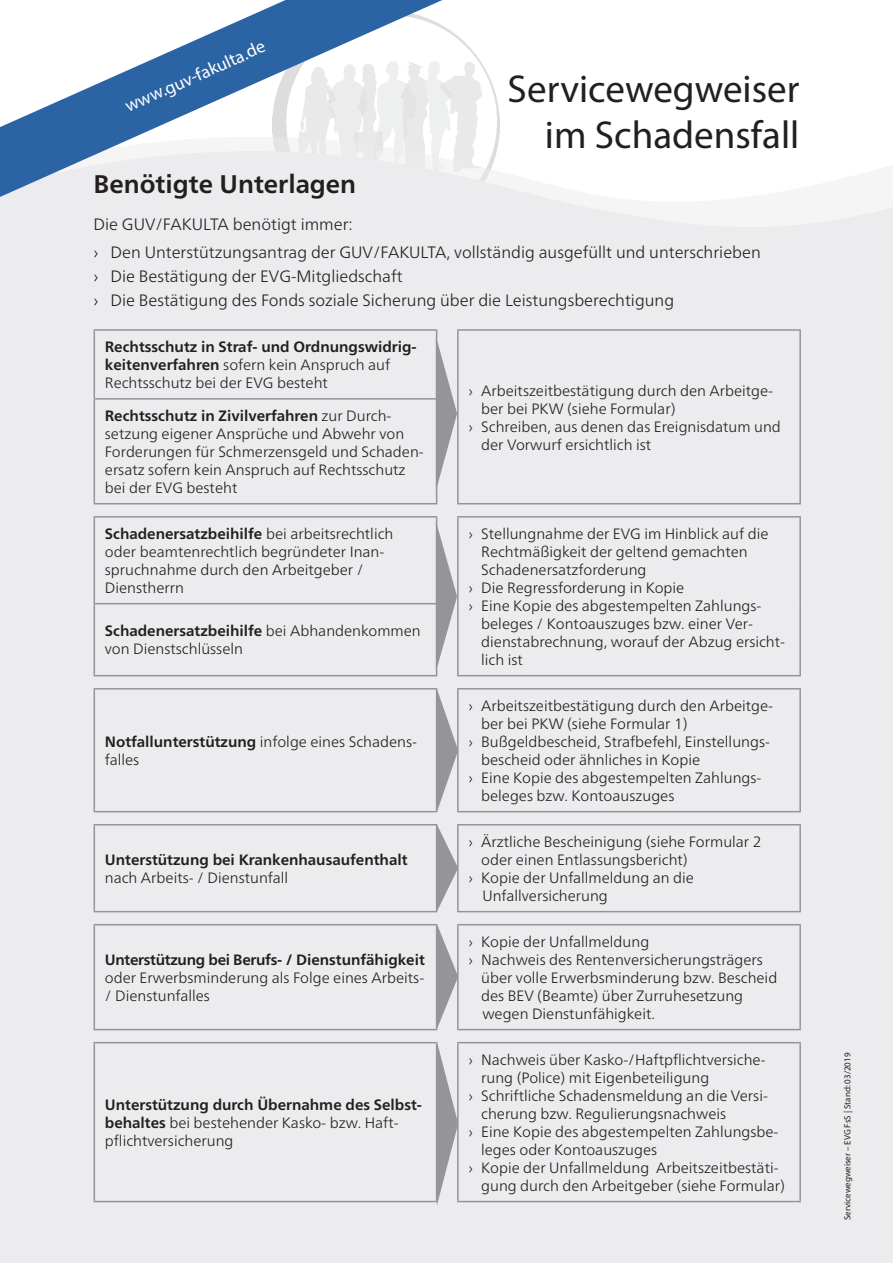
<style>
.page{position:relative;width:893px;height:1263px;background:#fff}
.page>*{position:absolute;margin:0;border:0;box-sizing:border-box;transform-origin:0 0}
.t1{font:39px/46.8px "Myriad Pro";color:#231f20;text-align:right}
.t2{font:700 25.5px "Frutiger Neue LTW1 G";color:#231f20}
.t3{font:18px "Myriad Pro";color:#fff}
.t4{font:300 16.5px/28.3px "Frutiger Neue LTW1 G";color:#231f20}
.t5{font:300 15px/18px "Frutiger Neue LTW1 G";color:#231f20}
.t6{font:700 15px/18px "Frutiger Neue LTW1 G";color:#231f20}
.t7{font:700 15px "Frutiger Neue LTW1 G";letter-spacing:-.02em;color:#231f20}
.t8{font:9px "Myriad Pro";color:#231f20}
.s1{font-weight:300}
.s2{font-weight:700}
</style>
<div class="page">
<div style="left:0;top:194px;width:893px;height:1069px;background:#ececee"></div>
<svg style="left:0;top:0;width:534px;height:207px"></svg>
<hr style="left:94px;top:329px;width:343px;height:2px;background:#939598">
<hr style="left:94px;top:331px;width:1px;height:67px;background:#939598">
<hr style="left:436px;top:331px;width:1px;height:67px;background:#939598">
<hr style="left:94px;top:503px;width:343px;height:1px;background:#939598">
<hr style="left:94px;top:675px;width:343px;height:1px;background:#939598">
<hr style="left:94px;top:811px;width:343px;height:1px;background:#939598">
<hr style="left:94px;top:911px;width:343px;height:1px;background:#939598">
<hr style="left:94px;top:1029px;width:343px;height:1px;background:#939598">
<hr style="left:94px;top:398px;width:343px;height:2px;background:#939598">
<hr style="left:94px;top:400px;width:1px;height:103px;background:#939598">
<hr style="left:436px;top:400px;width:1px;height:103px;background:#939598">
<hr style="left:457px;top:329px;width:344px;height:2px;background:#939598">
<hr style="left:457px;top:331px;width:2px;height:68px;background:#939598">
<hr style="left:799px;top:331px;width:2px;height:68px;background:#939598">
<hr style="left:457px;top:399px;width:2px;height:104px;background:#939598">
<hr style="left:799px;top:399px;width:2px;height:104px;background:#939598">
<hr style="left:457px;top:503px;width:344px;height:1px;background:#939598">
<hr style="left:457px;top:675px;width:344px;height:1px;background:#939598">
<hr style="left:457px;top:811px;width:344px;height:1px;background:#939598">
<hr style="left:457px;top:911px;width:344px;height:1px;background:#939598">
<hr style="left:457px;top:1029px;width:344px;height:1px;background:#939598">
<hr style="left:94px;top:516px;width:343px;height:2px;background:#939598">
<hr style="left:94px;top:518px;width:1px;height:85px;background:#939598">
<hr style="left:436px;top:518px;width:1px;height:85px;background:#939598">
<hr style="left:457px;top:516px;width:344px;height:2px;background:#939598">
<hr style="left:457px;top:518px;width:2px;height:86px;background:#939598">
<hr style="left:799px;top:518px;width:2px;height:86px;background:#939598">
<hr style="left:94px;top:603px;width:343px;height:1px;background:#939598">
<hr style="left:94px;top:604px;width:1px;height:71px;background:#939598">
<hr style="left:436px;top:604px;width:1px;height:71px;background:#939598">
<hr style="left:457px;top:604px;width:2px;height:71px;background:#939598">
<hr style="left:799px;top:604px;width:2px;height:71px;background:#939598">
<hr style="left:94px;top:688px;width:343px;height:1px;background:#939598">
<hr style="left:94px;top:689px;width:1px;height:122px;background:#939598">
<hr style="left:436px;top:689px;width:1px;height:122px;background:#939598">
<hr style="left:457px;top:688px;width:344px;height:1px;background:#939598">
<hr style="left:94px;top:824px;width:343px;height:1px;background:#939598">
<hr style="left:94px;top:825px;width:1px;height:86px;background:#939598">
<hr style="left:436px;top:825px;width:1px;height:86px;background:#939598">
<hr style="left:457px;top:824px;width:344px;height:1px;background:#939598">
<hr style="left:94px;top:924px;width:343px;height:1px;background:#939598">
<hr style="left:94px;top:925px;width:1px;height:104px;background:#939598">
<hr style="left:436px;top:925px;width:1px;height:104px;background:#939598">
<hr style="left:457px;top:924px;width:344px;height:1px;background:#939598">
<hr style="left:94px;top:1042px;width:343px;height:1px;background:#939598">
<hr style="left:94px;top:1043px;width:1px;height:158px;background:#939598">
<hr style="left:436px;top:1043px;width:1px;height:158px;background:#939598">
<hr style="left:457px;top:1042px;width:344px;height:1px;background:#939598">
<hr style="left:94px;top:1201px;width:343px;height:1px;background:#939598">
<hr style="left:457px;top:1201px;width:344px;height:1px;background:#939598">
<hr style="left:457px;top:689px;width:2px;height:122px;background:#939598">
<hr style="left:799px;top:689px;width:2px;height:122px;background:#939598">
<hr style="left:457px;top:825px;width:2px;height:86px;background:#939598">
<hr style="left:799px;top:825px;width:2px;height:86px;background:#939598">
<hr style="left:457px;top:925px;width:2px;height:104px;background:#939598">
<hr style="left:799px;top:925px;width:2px;height:104px;background:#939598">
<hr style="left:457px;top:1043px;width:2px;height:158px;background:#939598">
<hr style="left:799px;top:1043px;width:2px;height:158px;background:#939598">
<svg style="left:437px;top:336px;width:20px;height:155px;background:#c1c2c4"></svg>
<svg style="left:437px;top:521px;width:20px;height:151px;background:#c1c2c4"></svg>
<svg style="left:437px;top:689px;width:21px;height:123px;background:#bbbcbf"></svg>
<svg style="left:437px;top:824px;width:21px;height:87px;background:#bbbcbf"></svg>
<svg style="left:437px;top:924px;width:21px;height:105px;background:#bbbcbf"></svg>
<svg style="left:437px;top:1041px;width:21px;height:164px;background:#bbbcbf"></svg>
<p class="t3" style="left:121px;top:97px;width:153px;rotate:-24deg">www.guv-fakulta.de</p>
<h1 class="t1" style="left:508px;top:64px;width:293px">Servicewegweiser im Schadensfall</h1>
<h2 class="t2" style="left:94px;top:166px;width:264px">Benötigte Unterlagen</h2>
<p class="t4" style="left:94px;top:209px;width:669px">Die GUV/FAKULTA benötigt immer:<br>› Den Unterstützungsantrag der GUV/FAKULTA, vollständig ausgefüllt und unterschrieben</p>
<p class="t4" style="left:94px;top:263px;width:582px;line-height:24px">› Die Bestätigung der EVG-Mitgliedschaft<br>› Die Bestätigung des Fonds soziale Sicherung über die Leistungsberechtigung</p>
<p class="t6" style="left:105px;top:337px;width:312px">Rechtsschutz in Straf- und Ordnungswidrig&shy;keitenverfahren <span class="s1">sofern kein Anspruch auf<br>Rechtsschutz bei der EVG besteht</span></p>
<p class="t5" style="left:468px;top:380px;width:306px">› Arbeitszeitbestätigung durch den Arbeitge-</p>
<p class="t5" style="left:481px;top:398px;width:196px">ber bei PKW (siehe Formular)</p>
<p class="t5" style="left:468px;top:416px;width:314px">› Schreiben, aus denen das Ereignisdatum und</p>
<p class="t5" style="left:481px;top:434px;width:172px">der Vorwurf ersichtlich ist</p>
<p class="t5" style="left:105px;top:406px;width:320px"><span class="s2">Rechtsschutz in Zivilverfahren</span> zur Durch&shy;setzung eigener Ansprüche und Abwehr von Forderungen für Schmerzensgeld und Schaden&shy;ersatz sofern kein Anspruch auf Rechtsschutz bei der EVG besteht</p>
<p class="t5" style="left:105px;top:524px;width:290px"><span class="s2">Schadenersatzbeihilfe</span> bei arbeitsrechtlich oder beamtenrechtlich begründeter Inan&shy;spruchnahme durch den Arbeitgeber / Dienstherrn</p>
<p class="t5" style="left:468px;top:524px;width:301px">› Stellungnahme der EVG im Hinblick auf die</p>
<p class="t5" style="left:481px;top:542px;width:268px">Rechtmäßigkeit der geltend gemachten</p>
<p class="t5" style="left:481px;top:560px;width:167px">Schadenersatzforderung</p>
<p class="t5" style="left:468px;top:578px;width:217px">› Die Regressforderung in Kopie</p>
<p class="t5" style="left:468px;top:596px;width:295px">› Eine Kopie des abgestempelten Zahlungs-</p>
<p class="t5" style="left:481px;top:614px;width:273px">beleges / Kontoauszuges bzw. einer Ver-</p>
<p class="t5" style="left:481px;top:632px;width:305px">dienstabrechnung, worauf der Abzug ersicht-</p>
<p class="t5" style="left:481px;top:650px;width:43px">lich ist</p>
<p class="t5" style="left:105px;top:621px;width:317px"><span class="s2">Schadenersatzbeihilfe</span> bei Abhandenkommen von Dienstschlüsseln</p>
<p class="t5" style="left:105px;top:732px;width:314px"><span class="s2">Notfallunterstützung</span> infolge eines Schadens&shy;falles</p>
<p class="t6" style="left:105px;top:850px;width:304px">Unterstützung bei Krankenhausaufenthalt</p>
<p class="t5" style="left:105px;top:868px;width:185px">nach Arbeits- / Dienstunfall</p>
<p class="t7" style="left:105px;top:949px;width:321px">Unterstützung bei Berufs- / Dienstunfähigkeit</p>
<p class="t5" style="left:105px;top:968px;width:321px">oder Erwerbsminderung als Folge eines Arbeits-/ Dienstunfalles</p>
<p class="t5" style="left:105px;top:1094px;width:319px"><span class="s2">Unterstützung durch Übernahme des Selbst&shy;behaltes</span> bei bestehender Kasko- bzw. Haft&shy;pflichtversicherung</p>
<p class="t5" style="left:468px;top:696px;width:306px">› Arbeitszeitbestätigung durch den Arbeitge-</p>
<p class="t5" style="left:481px;top:714px;width:208px">ber bei PKW (siehe Formular 1)</p>
<p class="t5" style="left:468px;top:732px;width:302px">› Bußgeldbescheid, Strafbefehl, Einstellungs-</p>
<p class="t5" style="left:481px;top:750px;width:220px">bescheid oder ähnliches in Kopie</p>
<p class="t5" style="left:468px;top:768px;width:293px">› Eine Kopie des abgestempelten Zahlungs-</p>
<p class="t5" style="left:481px;top:786px;width:195px">beleges bzw. Kontoauszuges</p>
<p class="t5" style="left:468px;top:832px;width:294px">› Ärztliche Bescheinigung (siehe Formular 2</p>
<p class="t5" style="left:481px;top:850px;width:208px">oder einen Entlassungsbericht)</p>
<p class="t5" style="left:468px;top:868px;width:227px">› Kopie der Unfallmeldung an die</p>
<p class="t5" style="left:482px;top:886px;width:127px">Unfallversicherung</p>
<p class="t5" style="left:468px;top:932px;width:182px">› Kopie der Unfallmeldung</p>
<p class="t5" style="left:468px;top:950px;width:296px">› Nachweis des Rentenversicherungsträgers</p>
<p class="t5" style="left:481px;top:968px;width:298px">über volle Erwerbsminderung bzw. Bescheid</p>
<p class="t5" style="left:481px;top:986px;width:263px">des BEV (Beamte) über Zurruhesetzung</p>
<p class="t5" style="left:482px;top:1004px;width:174px">wegen Dienstunfähigkeit.</p>
<p class="t5" style="left:468px;top:1049px;width:299px">› Nachweis über Kasko-/Haftpflichtversiche-</p>
<p class="t5" style="left:481px;top:1067px;width:230px">rung (Police) mit Eigenbeteiligung</p>
<p class="t5" style="left:468px;top:1085px;width:301px">› Schriftliche Schadensmeldung an die Versi-</p>
<p class="t5" style="left:481px;top:1103px;width:247px">cherung bzw. Regulierungsnachweis</p>
<p class="t5" style="left:468px;top:1121px;width:312px">› Eine Kopie des abgestempelten Zahlungsbe-</p>
<p class="t5" style="left:481px;top:1139px;width:177px">leges oder Kontoauszuges</p>
<p class="t5" style="left:468px;top:1157px;width:312px">› Kopie der Unfallmeldung Arbeitszeitbestäti-</p>
<p class="t5" style="left:481px;top:1175px;width:305px">gung durch den Arbeitgeber (siehe Formular)</p>
<p class="t8" style="left:842px;top:1220px;width:169px;rotate:-90deg">Servicewegweiser – EVG FsS | Stand: 03/2019</p>
</div>
